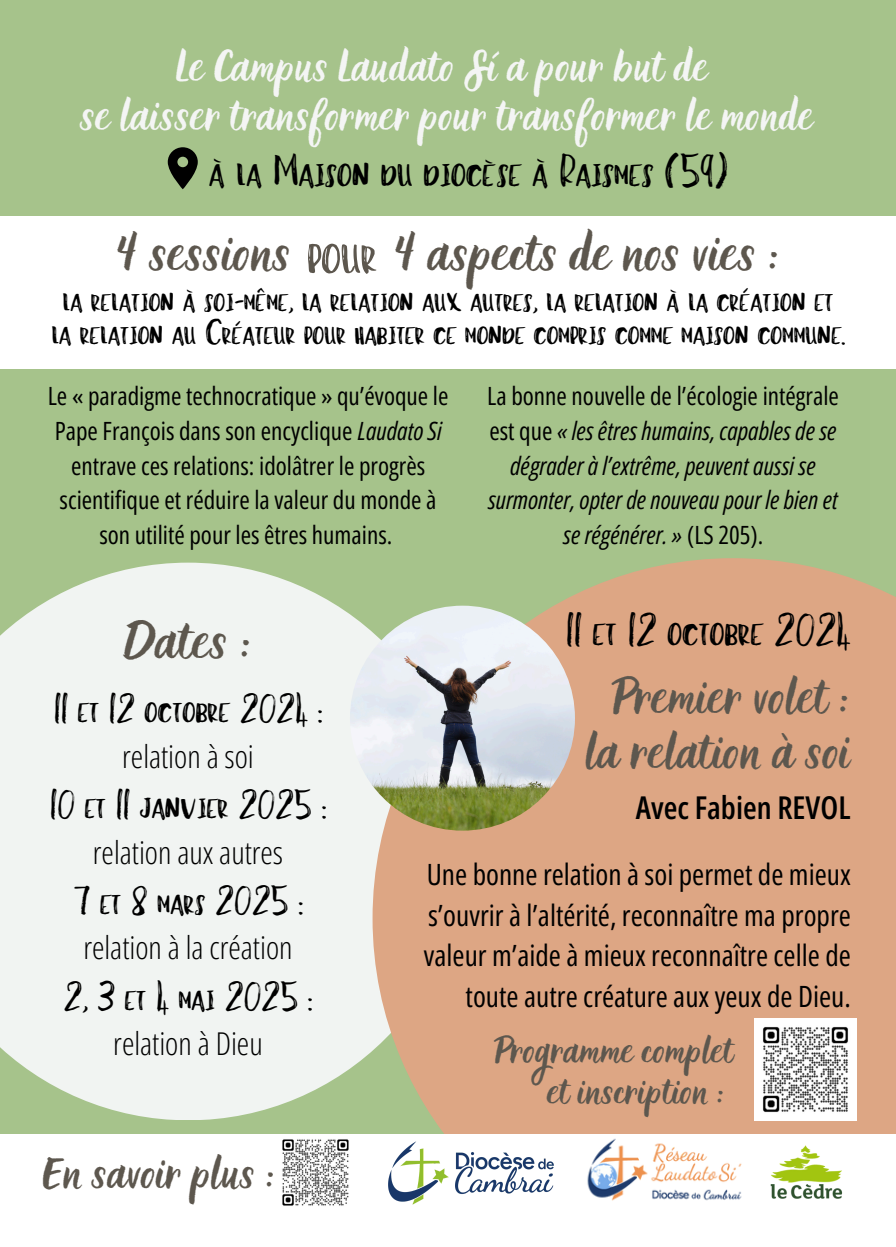
<style>
.page{position:relative;width:896px;height:1247px;background:#fff}
.page>*{position:absolute;margin:0;border:0;box-sizing:border-box;transform-origin:0 0}
.t1{font:55.6px "Happy Girl";color:#5d574e}
.t2{font:42.8px "Happy Girl";color:#000}
.t3{font:42.2px "Happy Girl";color:#000}
.t4{font:41.8px "Holla";color:#5d574e}
.t5{font:39.8px/55px "Holla";color:#5d574e;text-align:right}
.t6{font:37.6px "Happy Girl";color:#000}
.t7{font:35.6px "Holla";color:#5d574e}
.t8{font:35px/49px "Holla";color:#f4f5f4;text-align:center}
.t9{font:33.6px/33px "Happy Girl";color:#000;text-align:center}
.t10{font:300 31.4px "Open Sans Condensed";color:#000}
.t11{font:600 31.4px "Open Sans Condensed";color:#000}
.t12{font:29.4px/40.8px "Open Sans Condensed";color:#000;text-align:right}
.t13{font:29.4px/40.8px "Holla";color:#5d574e;text-align:right}
.t14{font:25.2px/34.6px "Open Sans Condensed";color:#000;text-align:center}
.t15{font:italic 25.2px/34.6px "Open Sans Condensed";color:#000;text-align:center}
.s1{font-style:italic}
.s2{font-style:normal}
</style>
<div class="page">
<div style="left:0;top:0;width:896px;height:1246px;background:#a6c38b"></div>
<svg style="left:0;top:562px;width:372px;height:558px;background:#eaefe9"></svg>
<svg style="left:372px;top:558px;width:524px;height:575px;background:#d8a885"></svg>
<img style="left:350px;top:605px;width:225px;height:225px;border-radius:50%">
<svg style="left:168px;top:147px;width:30px;height:42px"></svg>
<div style="left:0;top:1133px;width:896px;height:113px;background:#fff"></div>
<div style="left:0;top:216px;width:896px;height:152px;background:#fff"></div>
<img style="left:754px;top:1018px;width:102px;height:102px">
<img style="left:282px;top:1139px;width:67px;height:67px">
<img style="left:372px;top:1126px;width:197px;height:79px">
<img style="left:587px;top:1138px;width:155px;height:63px">
<img style="left:765px;top:1131px;width:82px;height:68px">
<h5 class="t8" style="left:81px;top:42px;width:734px">Le Campus Laudato Sí a pour but de<br>se laisser transformer pour transformer le monde</h5>
<p class="t2" style="left:210px;top:143px;width:520px">à la Maison du diocèse à Raismes (59)</p>
<p class="t4" style="left:393px;top:229px;width:389px">4 aspects de nos vies :</p>
<p class="t9" style="left:51px;top:282px;width:795px">la relation à soi-même, la relation aux autres, la relation à la création et la relation au Créateur pour habiter ce monde compris comme maison commune.</p>
<h2 class="t14" style="left:48px;top:378px;width:402px">Le « paradigme technocratique » qu’évoque le Pape François dans son encyclique <span class="s1">Laudato Si </span>entrave ces relations: idolâtrer le progrès scientifique et réduire la valeur du monde à son utilité pour les êtres humains.</h2>
<h5 class="t4" style="left:115px;top:229px;width:178px">4 sessions</h5>
<p class="t1" style="left:308px;top:217px;width:71px">pour</p>
<h4 class="t15" style="left:487px;top:378px;width:353px"><span class="s2">La bonne nouvelle de l’écologie intégrale est que</span> « les êtres humains, capables de se dégrader à l’extrême, peuvent aussi se surmonter, opter de nouveau pour le bien et se régénérer. » <span class="s2">(LS 205).</span></h4>
<h5 class="t4" style="left:124px;top:617px;width:130px">Dates :</h5>
<p class="t6" style="left:54px;top:684px;width:270px">11 et 12 octobre 2024 :</p>
<p class="t10" style="left:122px;top:734px;width:133px">relation à soi</p>
<p class="t6" style="left:50px;top:780px;width:277px">10 et 11 janvier 2025 :</p>
<p class="t10" style="left:93px;top:830px;width:192px">relation aux autres</p>
<p class="t6" style="left:73px;top:876px;width:231px">7 et 8 mars 2025 :</p>
<p class="t10" style="left:83px;top:926px;width:211px">relation à la création</p>
<p class="t6" style="left:64px;top:972px;width:250px">2, 3 et 4 mai 2025 :</p>
<p class="t10" style="left:113px;top:1021px;width:151px">relation à Dieu</p>
<h2 class="t7" style="left:44px;top:1153px;width:234px">En savoir plus :</h2>
<p class="t3" style="left:566px;top:603px;width:286px">11 et 12 octobre 2024</p>
<h3 class="t5" style="left:586px;top:669px;width:266px">Premier volet : la relation à soi</h3>
<h2 class="t11" style="left:636px;top:785px;width:216px">Avec Fabien REVOL</h2>
<h2 class="t12" style="left:424px;top:853px;width:428px">Une bonne relation à soi permet de mieux s’ouvrir à l’altérité, reconnaître ma propre valeur m’aide à mieux reconnaître celle de toute autre créature aux yeux de Dieu.</h2>
<p class="t13" style="left:494px;top:1030px;width:241px">Programme complet et inscription :</p>
</div>
